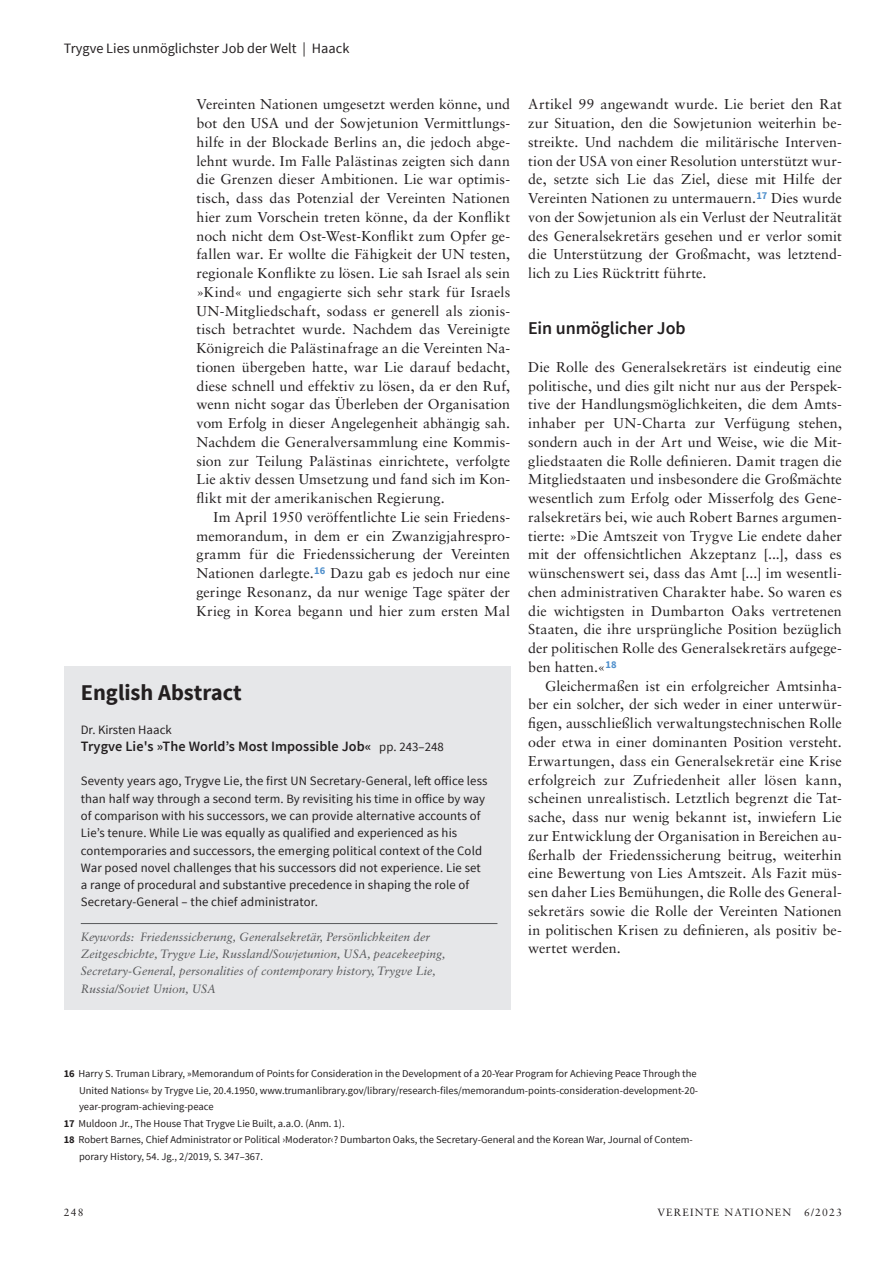
<style>
.page{position:relative;width:893px;height:1263px;background:#fff}
.page>*{position:absolute;margin:0;border:0;box-sizing:border-box;transform-origin:0 0}
.Englisch_Kasten_head{font:700 22.5px "Source Sans Pro";color:#231f20}
.Subheadline_schwarz{font:600 18px "Source Sans Pro";letter-spacing:-.005em;color:#231f20}
.Fließtext_Einrückung{font:14.25px/18.8px "Sabon LT Std";letter-spacing:.005em;color:#231f20;text-align:justify}
.Fließtext_ohn_Einrüc{font:14.25px/18.8px "Sabon LT Std";letter-spacing:.01em;color:#231f20;text-align:justify}
.t1{font:600 14.25px "Source Sans Pro";letter-spacing:.005em;color:#231f20}
.Kolumnentitel{font:14.25px "Source Sans Pro";color:#231f20}
.Abstracts_Kasten{font:12.75px/17.2px "Source Sans Pro";letter-spacing:.01em;color:#231f20}
.Schlagwörter{font:italic 12px/17.2px "Sabon LT Std";color:#57585a}
.Fußnotentext{font:10.5px/16.5px "Source Sans Pro";color:#231f20}
.t2{font:10.5px "Sabon LT Std";letter-spacing:.11em;color:#231f20}
.s1{font-weight:400;font-size:12.75px}
.s2{font-weight:700}
</style>
<div class="page">
<div style="left:64px;top:666px;width:446px;height:343px;background:#e6e7e9"></div>
<hr style="left:81px;top:923px;width:416px;height:1px;background:#57585a">
<p class="Kolumnentitel" style="left:64px;top:40px;width:287px">Trygve Lies unmöglichster Job der Welt | Haack</p>
<p class="Fließtext_Einrückung" style="left:196px;top:95px;width:315px">Vereinten Nationen umgesetzt werden könne, und bot den USA und der Sowjetunion Vermittlungs&shy;hilfe in der Blockade Berlins an, die jedoch abge&shy;lehnt wurde. Im Falle Palästinas zeigten sich dann die Grenzen dieser Ambitionen. Lie war optimis&shy;tisch, dass das Potenzial der Vereinten Nationen hier zum Vorschein treten könne, da der Konflikt noch nicht dem Ost-West-Konflikt zum Opfer ge&shy;fallen war. Er wollte die Fähigkeit der UN testen, regionale Konflikte zu lösen. Lie sah Israel als sein »Kind« und engagierte sich sehr stark für Israels UN-Mitgliedschaft, sodass er generell als zionis&shy;tisch betrachtet wurde. Nachdem das Vereinigte Königreich die Palästinafrage an die Vereinten Na&shy;tionen übergeben hatte, war Lie darauf bedacht, diese schnell und effektiv zu lösen, da er den Ruf, wenn nicht sogar das Überleben der Organisation vom Erfolg in dieser Angelegenheit abhängig sah.<br>Nachdem die Generalversammlung eine Kommis&shy;sion zur Teilung Palästinas einrichtete, verfolgte Lie aktiv dessen Umsetzung und fand sich im Kon&shy;flikt mit der amerikanischen Regierung.</p>
<p class="Fließtext_Einrückung" style="left:196px;top:507px;width:315px;text-indent:17px">Im April 1950 veröffentlichte Lie sein Friedens&shy;memorandum, in dem er ein Zwanzigjahrespro&shy;gramm für die Friedenssicherung der Vereinten Nationen darlegte.<sup>16</sup> Dazu gab es jedoch nur eine geringe Resonanz, da nur wenige Tage später der Krieg in Korea begann und hier zum ersten Mal</p>
<p class="Englisch_Kasten_head" style="left:81px;top:678px;width:163px">English Abstract</p>
<p class="Abstracts_Kasten" style="left:81px;top:721px;width:92px">Dr. Kirsten Haack</p>
<p class="t1" style="left:81px;top:737px;width:365px">Trygve Lie's »The World’s Most Impossible Job« <span class="s1">pp. 243–248</span></p>
<p class="Abstracts_Kasten" style="left:81px;top:773px;width:408px">Seventy years ago, Trygve Lie, the first UN Secretary-General, left office less than half way through a second term. By revisiting his time in office by way of comparison with his successors, we can provide alternative accounts of Lie’s tenure. While Lie was equally as qualified and experienced as his contemporaries and successors, the emerging political context of the Cold War posed novel challenges that his successors did not experience. Lie set a range of procedural and substantive precedence in shaping the role of Secretary-General – the chief administrator.</p>
<p class="Schlagwörter" style="left:81px;top:928px;width:366px">Keywords: Friedenssicherung, Generalsekretär, Persönlichkeiten der Zeitgeschichte, Trygve Lie, Russland/Sowjetunion, USA, peacekeeping, Secretary-General, personalities of contemporary history, Trygve Lie, Russia/Soviet Union, USA</p>
<p class="Fließtext_Einrückung" style="left:528px;top:95px;width:315px">Artikel 99 angewandt wurde. Lie beriet den Rat zur Situation, den die Sowjetunion weiterhin be&shy;streikte. Und nachdem die militärische Interven&shy;tion der USA von einer Resolution unterstützt wur&shy;de, setzte sich Lie das Ziel, diese mit Hilfe der Vereinten Nationen zu untermauern.<sup>17</sup> Dies wurde von der Sowjetunion als ein Verlust der Neutralität des Generalsekretärs gesehen und er verlor somit die Unterstützung der Großmacht, was letztend&shy;lich zu Lies Rücktritt führte.</p>
<p class="Subheadline_schwarz" style="left:528px;top:317px;width:159px">Ein unmöglicher Job</p>
<p class="Fließtext_ohn_Einrüc" style="left:528px;top:357px;width:315px">Die Rolle des Generalsekretärs ist eindeutig eine politische, und dies gilt nicht nur aus der Perspek&shy;tive der Handlungsmöglichkeiten, die dem Amts&shy;inhaber per UN-Charta zur Verfügung stehen, sondern auch in der Art und Weise, wie die Mit&shy;gliedstaaten die Rolle definieren. Damit tragen die Mitgliedstaaten und insbesondere die Großmächte wesentlich zum Erfolg oder Misserfolg des Gene&shy;ralsekretärs bei, wie auch Robert Barnes argumen&shy;tierte: »Die Amtszeit von Trygve Lie endete daher mit der offensichtlichen Akzeptanz [...], dass es wünschenswert sei, dass das Amt [...] im wesentli&shy;chen administrativen Charakter habe. So waren es die wichtigsten in Dumbarton Oaks vertretenen Staaten, die ihre ursprüngliche Position bezüglich der politischen Rolle des Generalsekretärs aufgege&shy;ben hatten.«<sup>18</sup></p>
<p class="Fließtext_Einrückung" style="left:528px;top:676px;width:315px;text-indent:17px">Gleichermaßen ist ein erfolgreicher Amtsinha&shy;ber ein solcher, der sich weder in einer unterwür&shy;figen, ausschließlich verwaltungstechnischen Rolle oder etwa in einer dominanten Position versteht.<br>Erwartungen, dass ein Generalsekretär eine Krise erfolgreich zur Zufriedenheit aller lösen kann, scheinen unrealistisch. Letztlich begrenzt die Tat&shy;sache, dass nur wenig bekannt ist, inwiefern Lie zur Entwicklung der Organisation in Bereichen au&shy;ßerhalb der Friedenssicherung beitrug, weiterhin eine Bewertung von Lies Amtszeit. Als Fazit müs&shy;sen daher Lies Bemühungen, die Rolle des General&shy;sekretärs sowie die Rolle der Vereinten Nationen in politischen Krisen zu definieren, als positiv be&shy;wertet werden.</p>
<p class="Fußnotentext" style="left:79px;top:1065px;width:621px;text-indent:-15px"><span class="s2">16</span> Harry S. Truman Library, »Memorandum of Points for Consideration in the Development of a 20-Year Program for Achieving Peace Through the<br>United Nations« by Trygve Lie, 20.4.1950, www.trumanlibrary.gov/library/research-files/memorandum-points-consideration-development-20- year-program-achieving-peace</p>
<p class="Fußnotentext" style="left:64px;top:1115px;width:282px"><span class="s2">17</span> Muldoon Jr., The House That Trygve Lie Built, a.a.O. (Anm. 1).</p>
<p class="Fußnotentext" style="left:79px;top:1131px;width:615px;text-indent:-15px"><span class="s2">18</span> Robert Barnes, Chief Administrator or Political ›Moderator‹? Dumbarton Oaks, the Secretary-General and the Korean War, Journal of Contem&shy;porary History, 54. Jg., 2/2019, S. 347–367.</p>
<p class="t2" style="left:64px;top:1206px;width:21px">248</p>
<p class="t2" style="left:657px;top:1206px;width:186px">VEREINTE NATIONEN 6/2023</p>
</div>
